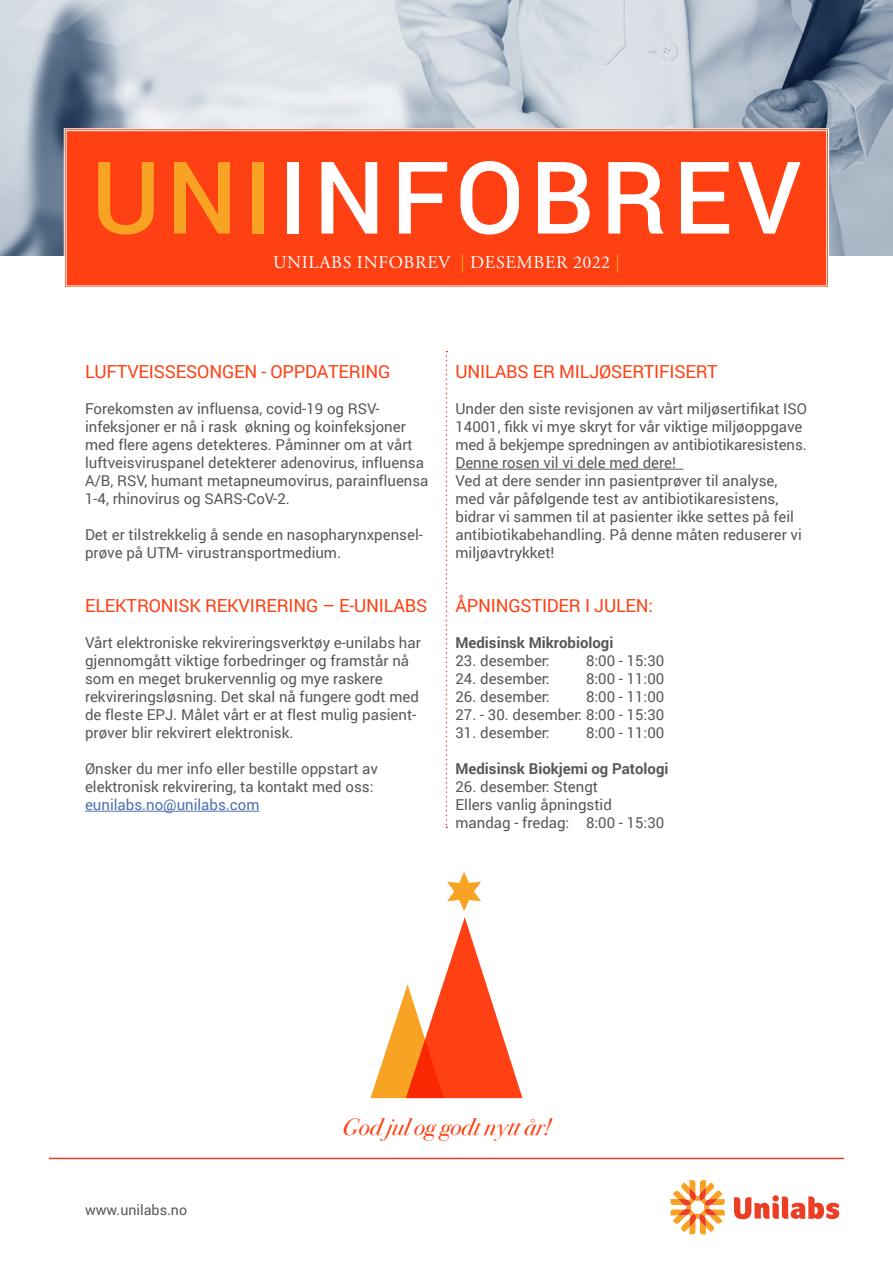
<style>
.page{position:relative;width:893px;height:1263px;background:#fff}
.page>*{position:absolute;margin:0;border:0;box-sizing:border-box;transform-origin:0 0}
.t1{font:500 100.5px "Roboto";letter-spacing:.06em;color:#fff}
.t2{font:italic 24px "Bodoni Svty Two ITCTT";color:#ff4013}
.t3{font:18px "Roboto";letter-spacing:-.01em;color:#ff4013}
.t4{font:18px "Adobe Garamond Pro";letter-spacing:.035em;color:#fff}
.t5{font:15px/18px "Roboto";color:#57585a}
.t6{font:700 15px "Roboto";color:#57585a}
.t7{font:15px "Roboto";color:#4d72ac}
.t8{font:14.25px "Roboto";color:#57585a}
.s1{color:#f9a325}
</style>
<div class="page">
<img style="left:0;top:0;width:893px;height:255px">
<div style="left:63px;top:128px;width:766px;height:159px;background:#ff4013"></div>
<div style="left:66px;top:130px;width:761px;height:156px;border:1px solid #fff"></div>
<svg style="left:670px;top:1180px;width:55px;height:54px"></svg>
<svg style="left:734px;top:1196px;width:106px;height:23px"></svg>
<hr style="left:49px;top:1158px;width:795px;height:1px;background:#ed3e25">
<hr style="left:85px;top:811px;width:175px;height:1px;background:#4d72ac">
<hr style="left:455px;top:469px;width:228px;height:1px;background:#57585a">
<svg style="left:446px;top:351px;width:1px;height:477px"></svg>
<svg style="left:370px;top:917px;width:152px;height:181px"></svg>
<svg style="left:447px;top:872px;width:34px;height:39px"></svg>
<p class="t1" style="left:92px;top:127px;width:711px"><span class="s1">UNI</span>INFOBREV</p>
<p class="t4" style="left:273px;top:252px;width:348px">UNILABS INFOBREV <span class="s1">|</span> DESEMBER 2022 <span class="s1">|</span></p>
<p class="t3" style="left:85px;top:359px;width:307px">LUFTVEISSESONGEN - OPPDATERING</p>
<p class="t5" style="left:85px;top:399px;width:345px">Forekomsten av influensa, covid-19 og RSV&shy;infeksjoner er nå i rask økning og koinfeksjoner med flere agens detekteres. Påminner om at vårt luftveisviruspanel detekterer adenovirus, influensa A/B, RSV, humant metapneumovirus, parainfluensa 1-4, rhinovirus og SARS-CoV-2.</p>
<p class="t5" style="left:85px;top:525px;width:339px">Det er tilstrekkelig å sende en nasopharynxpensel&shy;prøve på UTM- virustransportmedium.</p>
<p class="t3" style="left:85px;top:593px;width:344px">ELEKTRONISK REKVIRERING – E-UNILABS</p>
<p class="t5" style="left:85px;top:633px;width:337px">Vårt elektroniske rekvireringsverktøy e-unilabs har gjennomgått viktige forbedringer og framstår nå som en meget brukervennlig og mye raskere rekvireringsløsning. Det skal nå fungere godt med de fleste EPJ. Målet vårt er at flest mulig pasient&shy;prøver blir rekvirert elektronisk.</p>
<p class="t5" style="left:85px;top:759px;width:294px">Ønsker du mer info eller bestille oppstart av elektronisk rekvirering, ta kontakt med oss:</p>
<p class="t7" style="left:85px;top:794px;width:176px">eunilabs.no@unilabs.com</p>
<p class="t3" style="left:455px;top:359px;width:264px">UNILABS ER MILJØSERTIFISERT</p>
<p class="t5" style="left:455px;top:399px;width:353px">Under den siste revisjonen av vårt miljøsertifikat ISO<br>14001, fikk vi mye skryt for vår viktige miljøoppgave med å bekjempe spredningen av antibiotikaresistens.</p>
<p class="t5" style="left:455px;top:453px;width:222px">Denne rosen vil vi dele med dere!</p>
<p class="t5" style="left:455px;top:471px;width:348px">Ved at dere sender inn pasientprøver til analyse, med vår påfølgende test av antibiotikaresistens, bidrar vi sammen til at pasienter ikke settes på feil antibiotikabehandling. På denne måten reduserer vi miljøavtrykket!</p>
<p class="t3" style="left:455px;top:593px;width:199px">ÅPNINGSTIDER I JULEN:</p>
<p class="t6" style="left:455px;top:632px;width:159px">Medisinsk Mikrobiologi</p>
<p class="t5" style="left:455px;top:651px;width:96px">23. desember:</p>
<p class="t5" style="left:586px;top:651px;width:80px">8:00 - 15:30</p>
<p class="t5" style="left:455px;top:669px;width:96px">24. desember:</p>
<p class="t5" style="left:586px;top:669px;width:80px">8:00 - 11:00</p>
<p class="t5" style="left:455px;top:687px;width:96px">26. desember:</p>
<p class="t5" style="left:586px;top:687px;width:80px">8:00 - 11:00</p>
<p class="t5" style="left:455px;top:705px;width:210px">27. - 30. desember: 8:00 - 15:30</p>
<p class="t5" style="left:455px;top:723px;width:96px">31. desember:</p>
<p class="t5" style="left:586px;top:723px;width:80px">8:00 - 11:00</p>
<p class="t6" style="left:455px;top:758px;width:215px">Medisinsk Biokjemi og Patologi</p>
<p class="t5" style="left:455px;top:777px;width:144px">26. desember: Stengt</p>
<p class="t5" style="left:455px;top:795px;width:158px">Ellers vanlig åpningstid</p>
<p class="t5" style="left:455px;top:813px;width:210px">mandag - fredag: 8:00 - 15:30</p>
<p class="t8" style="left:85px;top:1200px;width:104px">www.unilabs.no</p>
<p class="t2" style="left:342px;top:1106px;width:209px">God jul og godt nytt år!</p>
</div>
